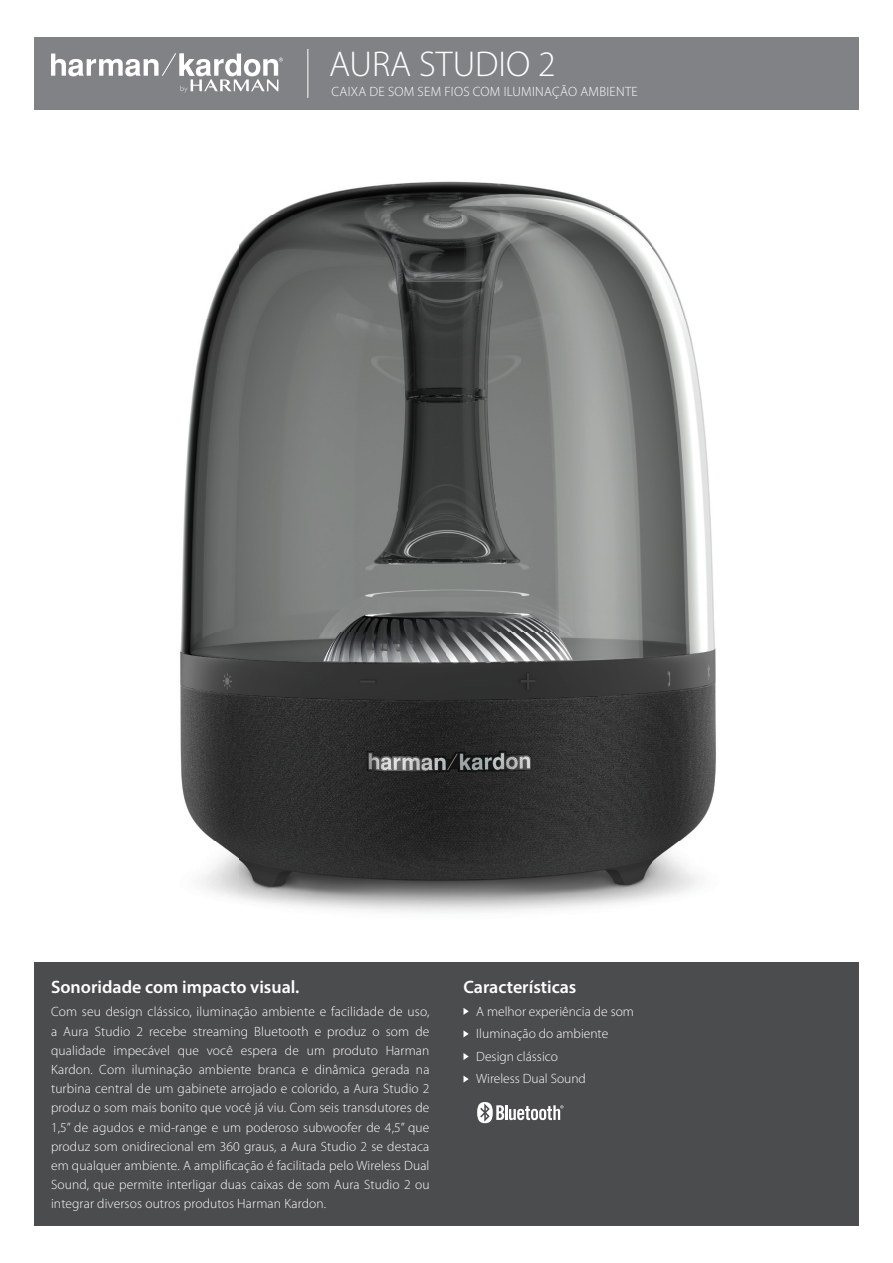
<style>
.page{position:relative;width:893px;height:1263px;background:#fff}
.page>*{position:absolute;margin:0;border:0;box-sizing:border-box;transform-origin:0 0}
.t1{font:300 36px "Myriad Pro";color:#fff}
.t2{font:600 18px "Myriad Pro";color:#fff}
.t3{font:300 13.5px/19.2px "Myriad Pro";letter-spacing:.005em;color:#fff;text-align:justify}
</style>
<div class="page">
<img style="left:180px;top:181px;width:536px;height:732px">
<div style="left:34px;top:962px;width:825px;height:264px;background:#4b4c4d"></div>
<svg style="left:463px;top:1008px;width:6px;height:7px"></svg>
<svg style="left:463px;top:1030px;width:6px;height:7px"></svg>
<svg style="left:463px;top:1053px;width:6px;height:7px"></svg>
<svg style="left:463px;top:1075px;width:6px;height:7px"></svg>
<div style="left:34px;top:37px;width:825px;height:72px;background:#808285"></div>
<hr style="left:307px;top:49px;width:1px;height:49px;background:#fff">
<svg style="left:477px;top:1102px;width:86px;height:21px"></svg>
<svg style="left:51px;top:53px;width:232px;height:40px"></svg>
<h1 class="t1" style="left:329px;top:44px;width:228px">AURA STUDIO 2</h1>
<p class="t3" style="left:332px;top:82px;width:308px">CAIXA DE SOM SEM FIOS COM ILUMINAÇÃO AMBIENTE</p>
<h2 class="t2" style="left:51px;top:975px;width:250px">Sonoridade com impacto visual.</h2>
<p class="t3" style="left:51px;top:1002px;width:380px">Com seu design clássico, iluminação ambiente e facilidade de uso, a Aura Studio 2 recebe streaming Bluetooth e produz o som de qualidade impecável que você espera de um produto Harman Kardon. Com iluminação ambiente branca e dinâmica gerada na turbina central de um gabinete arrojado e colorido, a Aura Studio 2 produz o som mais bonito que você já viu. Com seis transdutores de 1,5” de agudos e mid-range e um poderoso subwoofer de 4,5” que produz som onidirecional em 360 graus, a Aura Studio 2 se destaca em qualquer ambiente. A amplificação é facilitada pelo Wireless Dual Sound, que permite interligar duas caixas de som Aura Studio 2 ou integrar diversos outros produtos Harman Kardon.</p>
<h2 class="t2" style="left:463px;top:975px;width:114px">Características</h2>
<p class="t3" style="left:476px;top:1000px;width:159px;line-height:22.6px;text-align:left">A melhor experiência de som<br>Iluminação do ambiente<br>Design clássico<br>Wireless Dual Sound</p>
</div>
